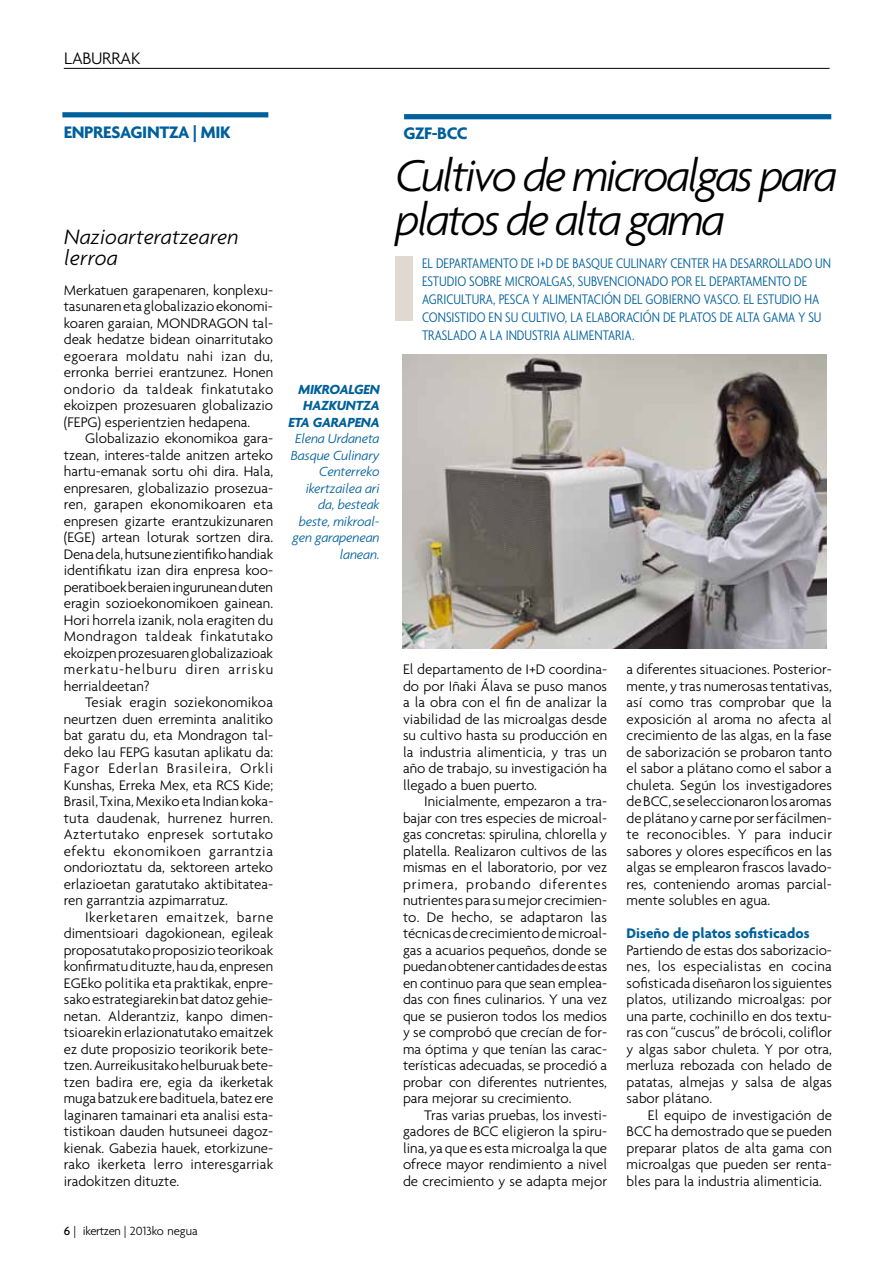
<style>
.page{position:relative;width:893px;height:1263px;background:#fff}
.page>*{position:absolute;margin:0;border:0;box-sizing:border-box;transform-origin:0 0}
.t1{font:italic 300 48px/43.5px "Agenda";letter-spacing:-.06em;color:#000}
.t2{font:italic 300 22.5px/21px "Agenda";color:#000}
.t3{font:700 18px "Agenda";letter-spacing:-.02em;color:#00609b}
.t4{font:300 18px "Agenda";letter-spacing:-.02em;color:#000}
.t5{font:300 15px/16.5px "Agenda";color:#000;text-align:justify}
.t6{font:300 condensed 15px/18px "Agenda";color:#00609b}
.t7{font:700 15px "Agenda";color:#00609b}
.t8{font:italic 300 14.25px/16.5px "Agenda";letter-spacing:-.015em;color:#00609b;text-align:right}
.t9{font:italic 700 14.25px/16.5px "Agenda";letter-spacing:-.015em;color:#00609b;text-align:right}
.t10{font:300 12.75px "Agenda";letter-spacing:-.01em;color:#000}
.s1{font-weight:500}
</style>
<div class="page">
<img style="left:402px;top:354px;width:425px;height:295px">
<div style="left:404px;top:114px;width:427px;height:5px;background:#00609b"></div>
<div style="left:62px;top:112px;width:206px;height:5px;background:#00609b"></div>
<div style="left:395px;top:257px;width:18px;height:64px;background:#dfd9d1"></div>
<hr style="left:64px;top:68px;width:766px;height:1px;background:#000">
<p class="t4" style="left:64px;top:47px;width:78px">LABURRAK</p>
<p class="t3" style="left:64px;top:121px;width:169px">ENPRESAGINTZA | MIK</p>
<p class="t3" style="left:403px;top:122px;width:66px">GZF-BCC</p>
<h1 class="t1" style="left:395px;top:153px;width:444px">Cultivo de microalgas para platos de alta gama</h1>
<h2 class="t2" style="left:64px;top:225px;width:176px">Nazioarteratzearen lerroa</h2>
<p class="t6" style="left:422px;top:254px;width:411px">EL DEPARTAMENTO DE I+D DE BASQUE CULINARY CENTER HA DESARROLLADO UN ESTUDIO SOBRE MICROALGAS, SUBVENCIONADO POR EL DEPARTAMENTO DE AGRICULTURA, PESCA Y ALIMENTACIÓN DEL GOBIERNO VASCO. EL ESTUDIO HA CONSISTIDO EN SU CULTIVO, LA ELABORACIÓN DE PLATOS DE ALTA GAMA Y SU TRASLADO A LA INDUSTRIA ALIMENTARIA.</p>
<p class="t5" style="left:64px;top:281px;width:211px">Merkatuen garapenaren, konplexu&shy;tasunaren eta globalizazio ekonomi&shy;koaren garaian, MONDRAGON tal&shy;deak hedatze bidean oinarritutako egoerara moldatu nahi izan du, erronka berriei erantzunez. Honen ondorio da taldeak finkatutako ekoizpen prozesuaren globalizazio (FEPG) esperientzien hedapena.</p>
<p class="t5" style="left:64px;top:430px;width:211px;text-indent:21px">Globalizazio ekonomikoa gara&shy;tzean, interes-talde anitzen arteko hartu-emanak sortu ohi dira. Hala, enpresaren, globalizazio prosezua&shy;ren, garapen ekonomikoaren eta enpresen gizarte erantzukizunaren (EGE) artean loturak sortzen dira.<br>Dena dela, hutsune zientifiko handiak identifikatu izan dira enpresa koo&shy;peratiboek beraien ingurunean duten eragin sozioekonomikoen gainean.<br>Hori horrela izanik, nola eragiten du Mondragon taldeak finkatutako ekoizpen prozesuaren globalizazioak merkatu-helburu diren arrisku herrialdeetan?</p>
<p class="t5" style="left:64px;top:694px;width:211px;text-indent:21px">Tesiak eragin soziekonomikoa neurtzen duen erreminta analitiko bat garatu du, eta Mondragon tal&shy;deko lau FEPG kasutan aplikatu da:<br>Fagor Ederlan Brasileira, Orkli Kunshas, Erreka Mex, eta RCS Kide; Brasil, Txina, Mexiko eta Indian koka&shy;tuta daudenak, hurrenez hurren.<br>Aztertutako enpresek sortutako efektu ekonomikoen garrantzia ondorioztatu da, sektoreen arteko erlazioetan garatutako aktibitatea&shy;ren garrantzia azpimarratuz.</p>
<p class="t5" style="left:64px;top:908px;width:211px;text-indent:21px">Ikerketaren emaitzek, barne dimentsioari dagokionean, egileak proposatutako proposizio teorikoak konfirmatu dituzte, hau da, enpresen EGEko politika eta praktikak, enpre&shy;sako estrategiarekin bat datoz gehie&shy;netan. Alderantziz, kanpo dimen&shy;tsioarekin erlazionatutako emaitzek ez dute proposizio teorikorik bete&shy;tzen. Aurreikusitako helburuak bete&shy;tzen badira ere, egia da ikerketak muga batzuk ere badituela, batez ere laginaren tamainari eta analisi esta&shy;tistikoan dauden hutsuneei dagoz&shy;kienak. Gabezia hauek, etorkizune&shy;rako ikerketa lerro interesgarriak iradokitzen dituzte.</p>
<p class="t9" style="left:288px;top:381px;width:93px">MIKROALGEN<br>HAZKUNTZA<br>ETA GARA PENA</p>
<p class="t8" style="left:291px;top:430px;width:90px">Elena Urdaneta<br>Basque Culinary<br>Centerreko ikertzailea ari da, besteak beste, mikroal&shy;gen garapenean lanean.</p>
<p class="t5" style="left:627px;top:661px;width:207px">a diferentes situaciones. Posterior&shy;mente, y tras numerosas tentativas, así como tras comprobar que la exposición al aroma no afecta al crecimiento de las algas, en la fase de saborización se probaron tanto el sabor a plátano como el sabor a chuleta. Según los investigadores de BCC, se seleccionaron los aromas de plátano y carne por ser fácilmen&shy;te reconocibles. Y para inducir sabores y olores específicos en las algas se emplearon frascos lavado&shy;res, conteniendo aromas parcial&shy;mente solubles en agua.</p>
<p class="t7" style="left:627px;top:924px;width:184px">Diseño de platos sofisticados</p>
<p class="t5" style="left:627px;top:941px;width:207px">Partiendo de estas dos saborizacio&shy;nes, los especialistas en cocina sofisticada diseñaron los siguientes platos, utilizando microalgas: por una parte, cochinillo en dos textu&shy;ras con “cuscus” de brócoli, coliflor y algas sabor chuleta. Y por otra, merluza rebozada con helado de patatas, almejas y salsa de algas sabor plátano.</p>
<p class="t5" style="left:627px;top:1106px;width:207px;text-indent:21px">El equipo de investigación de BCC ha demostrado que se pueden preparar platos de alta gama con microalgas que pueden ser renta&shy;bles para la industria alimenticia.</p>
<p class="t5" style="left:403px;top:661px;width:206px">El departamento de I+D coordina&shy;do por Iñaki Álava se puso manos a la obra con el fin de analizar la viabilidad de las microalgas desde su cultivo hasta su producción en la industria alimenticia, y tras un año de trabajo, su investigación ha llegado a buen puerto.</p>
<p class="t5" style="left:403px;top:793px;width:206px;text-indent:21px">Inicialmente, empezaron a tra&shy;bajar con tres especies de microal&shy;gas concretas: spirulina, chlorella y platella. Realizaron cultivos de las mismas en el laboratorio, por vez primera, probando diferentes nutrientes para su mejor crecimien&shy;to. De hecho, se adaptaron las técnicas de crecimiento de microal&shy;gas a acuarios pequeños, donde se puedan obtener cantidades de estas en continuo para que sean emplea&shy;das con fines culinarios. Y una vez que se pusieron todos los medios y se comprobó que crecían de for&shy;ma óptima y que tenían las carac&shy;terísticas adecuadas, se procedió a probar con diferentes nutrientes, para mejorar su crecimiento.</p>
<p class="t5" style="left:403px;top:1106px;width:206px;text-indent:21px">Tras varias pruebas, los investi&shy;gadores de BCC eligieron la spiru&shy;lina, ya que es esta microalga la que ofrece mayor rendimiento a nivel de crecimiento y se adapta mejor</p>
<p class="t10" style="left:64px;top:1223px;width:135px"><span class="s1">6</span> | ikertzen | 2013ko negua</p>
</div>
